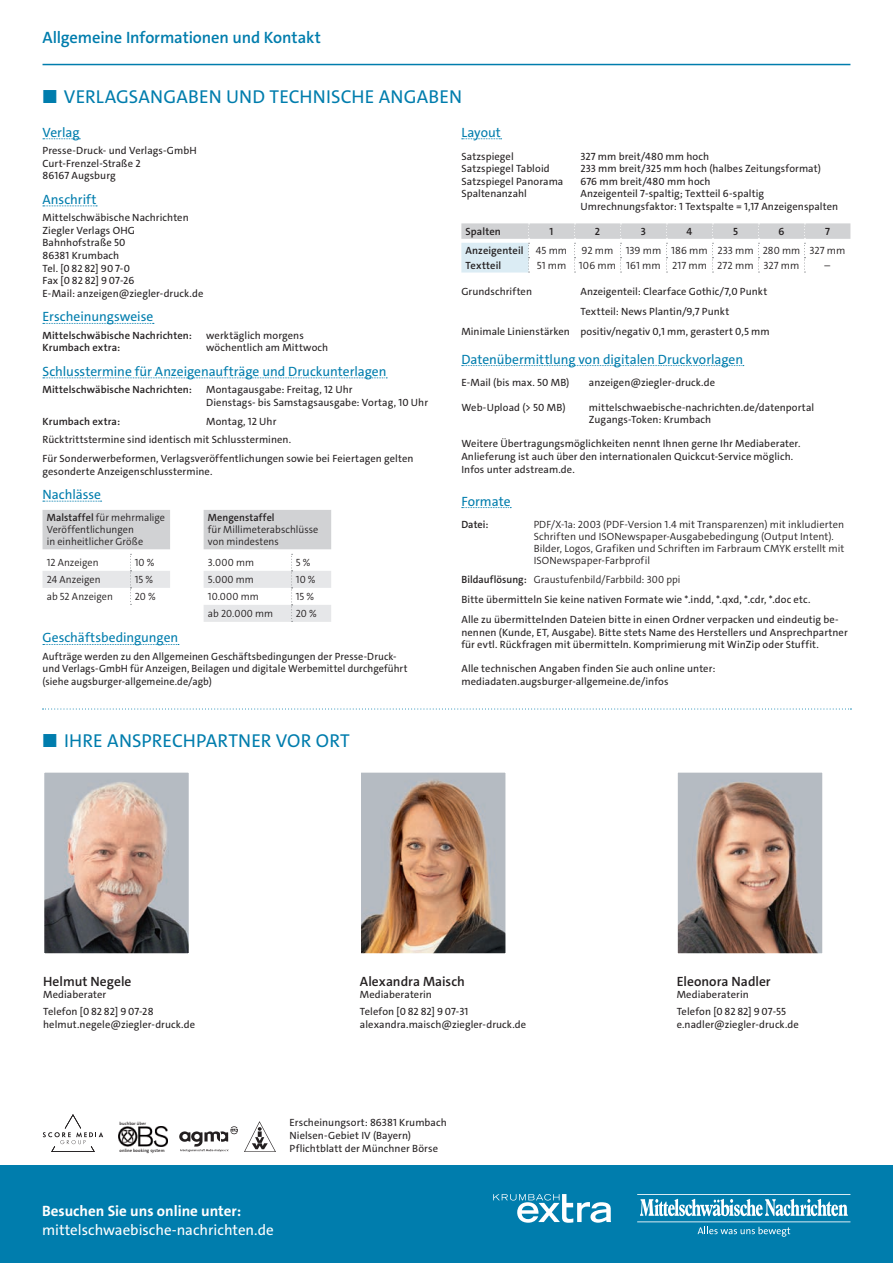
<style>
.page{position:relative;width:893px;height:1263px;background:#fff}
.page>*{position:absolute;margin:0;border:0;box-sizing:border-box;transform-origin:0 0}
.t1{font:18.75px "The Sans C4 s";letter-spacing:.01em;color:#007dad}
.t2{font:600 16.5px "The Sans C4 s";letter-spacing:-.005em;color:#007dad}
.t3{font:15px "The Sans C4 s";color:#fff}
.t4{font:700 15px "The Sans C4 s";color:#fff}
.t5{font:13.5px "The Sans C4 s";letter-spacing:-.005em;color:#007dad}
.t6{font:600 13.5px "The Sans C4 s";color:#231f20}
.t7{font:10.5px/12.6px "The Sans C4 s";letter-spacing:.01em;color:#231f20}
.t8{font:300 10.5px/12px "The Sans C4 s";letter-spacing:.005em;color:#231f20}
.t9{font:600 10.5px "The Sans C4 s";letter-spacing:.01em;color:#231f20}
.t10{font:600 4.5px "The Sans C4 s";letter-spacing:.015em;color:#231f20}
.s1{font-weight:300}
.s2{font-weight:600}
</style>
<div class="page">
<hr style="left:43px;top:64px;width:807px;height:1px;background:#007dad">
<div style="left:0;top:1165px;width:893px;height:98px;background:#007dad"></div>
<svg style="left:493px;top:1194px;width:118px;height:29px"></svg>
<svg style="left:640px;top:1199px;width:208px;height:17px"></svg>
<hr style="left:637px;top:1221px;width:213px;height:1px;background:#fff">
<hr style="left:637px;top:1194px;width:213px;height:1px;background:#fff">
<svg style="left:698px;top:1227px;width:92px;height:10px"></svg>
<svg style="left:43px;top:138px;width:37px;height:1px"></svg>
<svg style="left:43px;top:206px;width:54px;height:1px"></svg>
<svg style="left:43px;top:323px;width:111px;height:1px"></svg>
<svg style="left:43px;top:377px;width:344px;height:1px"></svg>
<svg style="left:43px;top:501px;width:59px;height:1px"></svg>
<svg style="left:43px;top:644px;width:136px;height:1px"></svg>
<svg style="left:43px;top:510px;width:288px;height:112px"></svg>
<svg style="left:462px;top:138px;width:40px;height:1px"></svg>
<svg style="left:462px;top:365px;width:282px;height:1px"></svg>
<svg style="left:462px;top:507px;width:49px;height:1px"></svg>
<svg style="left:461px;top:223px;width:389px;height:50px"></svg>
<svg style="left:43px;top:708px;width:808px;height:1px"></svg>
<img style="left:180px;top:1126px;width:57px;height:26px">
<img style="left:245px;top:1121px;width:31px;height:30px">
<svg style="left:43px;top:1114px;width:60px;height:38px"></svg>
<img style="left:118px;top:1127px;width:50px;height:19px">
<img style="left:45px;top:773px;width:143px;height:179px">
<div style="left:42px;top:770px;width:149px;height:185px;border:2px solid #fff"></div>
<img style="left:362px;top:773px;width:143px;height:179px">
<div style="left:359px;top:770px;width:149px;height:185px;border:2px solid #fff"></div>
<img style="left:679px;top:773px;width:142px;height:179px">
<div style="left:676px;top:770px;width:148px;height:185px;border:2px solid #fff"></div>
<h2 class="t2" style="left:43px;top:27px;width:280px">Allgemeine Informationen und Kontakt</h2>
<h1 class="t1" style="left:43px;top:85px;width:421px">■ VERLAGSANGABEN UND TECHNISCHE ANGABEN</h1>
<p class="t5" style="left:43px;top:123px;width:39px">Verlag</p>
<p class="t7" style="left:43px;top:144px;width:156px">Presse-Druck- und Verlags-GmbH<br>Curt-Frenzel-Straße 2<br>86167 Augsburg</p>
<p class="t5" style="left:43px;top:191px;width:56px">Anschrift</p>
<p class="t7" style="left:43px;top:211px;width:162px">Mittelschwäbische Nachrichten<br>Ziegler Verlags OHG<br>Bahnhofstraße 50<br>86381 Krumbach<br>Tel. [0 82 82] 90 7-0<br>Fax [0 82 82] 9 07-26<br>E-Mail: anzeigen@ziegler-druck.de</p>
<p class="t5" style="left:43px;top:308px;width:112px">Erscheinungsweise</p>
<p class="t9" style="left:43px;top:328px;width:151px">Mittelschwäbische Nachrichten:</p>
<p class="t7" style="left:206px;top:329px;width:99px">werktäglich morgens</p>
<p class="t9" style="left:43px;top:341px;width:79px">Krumbach extra:</p>
<p class="t7" style="left:206px;top:342px;width:124px">wöchentlich am Mittwoch</p>
<p class="t5" style="left:43px;top:363px;width:346px">Schlusstermine für Anzeigenaufträge und Druckunterlagen</p>
<p class="t9" style="left:43px;top:383px;width:151px">Mittelschwäbische Nachrichten:</p>
<p class="t7" style="left:206px;top:383px;width:223px">Montagausgabe: Freitag, 12 Uhr<br>Dienstags- bis Samstagsausgabe: Vortag, 10 Uhr</p>
<p class="t9" style="left:43px;top:414px;width:79px">Krumbach extra:</p>
<p class="t5" style="left:461px;top:123px;width:41px">Layout</p>
<p class="t7" style="left:461px;top:150px;width:54px">Satzspiegel</p>
<p class="t7" style="left:580px;top:150px;width:130px">327 mm breit/480 mm hoch</p>
<p class="t7" style="left:461px;top:162px;width:90px">Satzspiegel Tabloid</p>
<p class="t7" style="left:580px;top:162px;width:242px">233 mm breit/325 mm hoch (halbes Zeitungsformat)</p>
<p class="t7" style="left:461px;top:175px;width:104px">Satzspiegel Panorama</p>
<p class="t7" style="left:580px;top:175px;width:132px">676 mm breit/480 mm hoch</p>
<p class="t7" style="left:461px;top:188px;width:67px">Spaltenanzahl</p>
<p class="t7" style="left:580px;top:188px;width:259px">Anzeigenteil 7-spaltig; Textteil 6-spaltig<br>Umrechnungsfaktor: 1 Textspalte = 1,17 Anzeigenspalten</p>
<p class="t9" style="left:466px;top:224px;width:37px">Spalten</p>
<p class="t9" style="left:550px;top:224px;width:5px">1</p>
<p class="t9" style="left:595px;top:224px;width:7px">2</p>
<p class="t9" style="left:641px;top:224px;width:7px">3</p>
<p class="t9" style="left:687px;top:224px;width:7px">4</p>
<p class="t9" style="left:733px;top:224px;width:6px">5</p>
<p class="t9" style="left:778px;top:224px;width:7px">6</p>
<p class="t9" style="left:825px;top:224px;width:6px">7</p>
<p class="t9" style="left:466px;top:243px;width:103px">Anzeigenteil <span class="s1">45 mm</span></p>
<p class="t8" style="left:582px;top:244px;width:265px">92 mm 139 mm 186 mm 233 mm 280 mm 327 mm</p>
<p class="t9" style="left:466px;top:258px;width:37px">Textteil</p>
<p class="t8" style="left:537px;top:259px;width:264px">51 mm 106 mm 161 mm 217 mm 272 mm 327 mm</p>
<p class="t8" style="left:825px;top:259px;width:7px">–</p>
<p class="t7" style="left:461px;top:285px;width:72px">Grundschriften</p>
<p class="t7" style="left:580px;top:285px;width:188px">Anzeigenteil: Clearface Gothic/7,0 Punkt</p>
<p class="t7" style="left:580px;top:305px;width:150px">Textteil: News Plantin/9,7 Punkt</p>
<p class="t7" style="left:461px;top:325px;width:310px">Minimale Linienstärken positiv/negativ 0,1 mm, gerastert 0,5 mm</p>
<p class="t5" style="left:461px;top:350px;width:283px">Datenübermittlung von digitalen Druckvorlagen</p>
<p class="t7" style="left:461px;top:377px;width:110px">E-Mail (bis max. 50 MB)</p>
<p class="t7" style="left:589px;top:377px;width:128px">anzeigen@ziegler-druck.de</p>
<p class="t7" style="left:461px;top:401px;width:106px">Web-Upload (&gt; 50 MB)</p>
<p class="t7" style="left:589px;top:401px;width:227px">mittelschwaebische-nachrichten.de/datenportal<br>Zugangs-Token: Krumbach</p>
<p class="t7" style="left:461px;top:438px;width:341px">Weitere Übertragungsmöglichkeiten nennt Ihnen gerne Ihr Mediaberater.<br>Anlieferung ist auch über den internationalen Quickcut-Service möglich.<br>Infos unter adstream.de.</p>
<p class="t5" style="left:461px;top:492px;width:51px">Formate</p>
<p class="t9" style="left:461px;top:517px;width:29px">Datei:</p>
<p class="t8" style="left:534px;top:518px;width:312px">PDF/X-1a: 2003 (PDF-Version 1.4 mit Transparenzen) mit inkludierten Schriften und ISONewspaper-Ausgabebedingung (Output Intent).<br>Bilder, Logos, Grafiken und Schriften im Farbraum CMYK erstellt mit ISONewspaper-Farbprofil</p>
<p class="t7" style="left:461px;top:570px;width:379px;line-height:20px"><span class="s2">Bildauflösung:</span> <span class="s1">Graustufenbild/Farbbild: 300 ppi<br></span>Bitte übermitteln Sie keine nativen Formate wie *.indd, *.qxd, *.cdr, *.doc etc.<br>Alle zu übermittelnden Dateien bitte in einen Ordner verpacken und eindeutig be-</p>
<p class="t7" style="left:461px;top:626px;width:388px">nennen (Kunde, ET, Ausgabe). Bitte stets Name des Herstellers und Ansprechpartner für evtl. Rückfragen mit übermitteln. Komprimierung mit WinZip oder Stuffit.</p>
<p class="t7" style="left:461px;top:663px;width:255px">Alle technischen Angaben finden Sie auch online unter: mediadaten.augsburger-allgemeine.de/infos</p>
<p class="t7" style="left:43px;top:412px;width:372px;line-height:18.8px;text-indent:164px">Montag, 12 Uhr<br>Rücktrittstermine sind identisch mit Schlussterminen.<br>Für Sonderwerbeformen, Verlagsveröffentlichungen sowie bei Feiertagen gelten</p>
<p class="t7" style="left:43px;top:465px;width:171px">gesonderte Anzeigenschlusstermine.</p>
<p class="t5" style="left:43px;top:486px;width:60px">Nachlässe</p>
<p class="t8" style="left:47px;top:512px;width:120px"><span class="s2">Malstaffel</span> für mehrmalige<br>Veröffentlichungen<br>in einheitlicher Größe</p>
<p class="t9" style="left:208px;top:511px;width:68px">Mengenstaffel</p>
<p class="t8" style="left:208px;top:524px;width:112px">für Millimeterabschlüsse von mindestens</p>
<p class="t8" style="left:47px;top:556px;width:53px">12 Anzeigen</p>
<p class="t8" style="left:135px;top:556px;width:21px">10 %</p>
<p class="t8" style="left:208px;top:556px;width:48px">3.000 mm</p>
<p class="t8" style="left:296px;top:556px;width:16px">5 %</p>
<p class="t8" style="left:47px;top:573px;width:55px">24 Anzeigen</p>
<p class="t8" style="left:135px;top:573px;width:20px">15 %</p>
<p class="t8" style="left:208px;top:573px;width:48px">5.000 mm</p>
<p class="t8" style="left:296px;top:573px;width:21px">10 %</p>
<p class="t8" style="left:47px;top:590px;width:68px">ab 52 Anzeigen</p>
<p class="t8" style="left:135px;top:590px;width:22px">20 %</p>
<p class="t8" style="left:208px;top:590px;width:52px">10.000 mm</p>
<p class="t8" style="left:296px;top:590px;width:20px">15 %</p>
<p class="t8" style="left:208px;top:607px;width:67px">ab 20.000 mm</p>
<p class="t8" style="left:296px;top:607px;width:22px">20 %</p>
<p class="t5" style="left:43px;top:629px;width:137px">Geschäftsbedingungen</p>
<p class="t7" style="left:43px;top:650px;width:366px">Aufträge werden zu den Allgemeinen Geschäftsbedingungen der Presse-Druck&shy;und Verlags-GmbH für Anzeigen, Beilagen und digitale Werbemittel durchgeführt (siehe augsburger-allgemeine.de/agb)</p>
<h1 class="t1" style="left:43px;top:728px;width:308px">■ IHRE ANSPRECHPARTNER VOR ORT</h1>
<p class="t6" style="left:43px;top:972px;width:90px">Helmut Negele</p>
<p class="t7" style="left:43px;top:986px;width:112px;line-height:16.8px">Mediaberater<br>Telefon [0 82 82] 9 07-28</p>
<p class="t7" style="left:43px;top:1018px;width:153px">helmut.negele@ziegler-druck.de</p>
<p class="t6" style="left:360px;top:972px;width:107px">Alexandra Maisch</p>
<p class="t7" style="left:360px;top:986px;width:110px;line-height:16.8px">Mediaberaterin<br>Telefon [0 82 82] 9 07-31</p>
<p class="t7" style="left:360px;top:1018px;width:168px">alexandra.maisch@ziegler-druck.de</p>
<p class="t10" style="left:120px;top:1120px;width:28px">buchbar über</p>
<p class="t10" style="left:120px;top:1147px;width:47px">online booking system</p>
<p class="t7" style="left:290px;top:1117px;width:159px">Erscheinungsort: 86381 Krumbach<br>Nielsen-Gebiet IV (Bayern)<br>Pflichtblatt der Münchner Börse</p>
<h3 class="t4" style="left:42px;top:1201px;width:201px">Besuchen Sie uns online unter:</h3>
<h3 class="t3" style="left:42px;top:1220px;width:233px">mittelschwaebische-nachrichten.de</h3>
<p class="t6" style="left:677px;top:972px;width:96px">Eleonora Nadler</p>
<p class="t7" style="left:677px;top:986px;width:111px;line-height:16.8px">Mediaberaterin<br>Telefon [0 82 82] 9 07-55</p>
<p class="t7" style="left:677px;top:1018px;width:124px">e.nadler@ziegler-druck.de</p>
</div>
